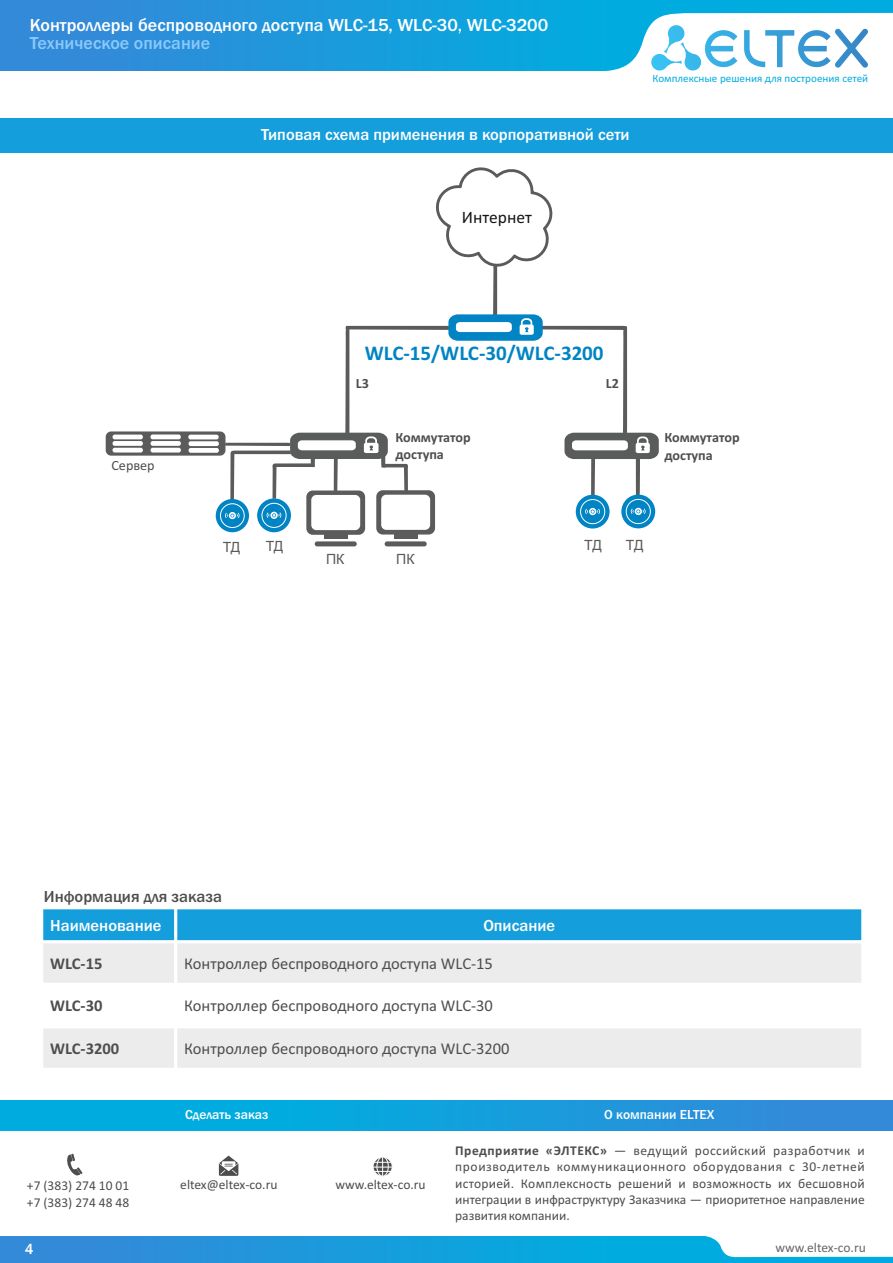
<style>
.page{position:relative;width:893px;height:1263px;background:#fff}
.page>*{position:absolute;margin:0;border:0;box-sizing:border-box;transform-origin:0 0}
.t1{font:700 21px "Calibri";color:#0084c4}
.t2{font:500 18px "Franklin Gothic";color:#fff}
.t3{font:500 18px "Franklin Gothic";color:#8ac9fc}
.t4{font:17.55px "Calibri";color:#151616}
.t5{font:16.5px "Calibri";color:#4e4e4d}
.t6{font:500 16.5px "Franklin Gothic";color:#fff}
.t7{font:700 16.5px "Calibri";color:#4e4e4d}
.t8{font:500 16.5px "Franklin Gothic";color:#4e4e4d}
.t9{font:500 15px "Franklin Gothic";color:#fff}
.t10{font:700 14.1px/17.2px "Calibri";color:#4e4e4d}
.t11{font:14.1px "Arial";letter-spacing:-.035em;color:#5b5b5b}
.t12{font:14.1px "Calibri";color:#4e4e4d}
.t13{font:13.5px/16.5px "Calibri";color:#4d4d4d}
.t14{font:500 13.5px "Franklin Gothic";color:#fff}
.t15{font:13.5px "Calibri";color:#666}
.t16{font:11.1px "Calibri";color:#00acdf}
.s1{font-weight:700}
</style>
<div class="page">
<div style="left:0;top:0;width:893px;height:71px;background:linear-gradient(to right,#3489d9,#00b4e0)"></div>
<svg style="left:589px;top:13px;width:304px;height:58px"></svg>
<div style="left:0;top:1100px;width:893px;height:30px;background:linear-gradient(to right,#00b4e0,#3489d9)"></div>
<svg style="left:219px;top:1155px;width:19px;height:21px"></svg>
<div style="left:373px;top:1156px;width:20px;height:21px;background:#fafafa;border:1px solid #fff;border-radius:50%"></div>
<div style="left:376px;top:1156px;width:13px;height:20px;background:#fefefe;border:1px solid #fff;border-radius:50%"></div>
<svg style="left:373px;top:1157px;width:19px;height:19px"></svg>
<div style="left:0;top:1236px;width:893px;height:27px;background:linear-gradient(to right,#3489d9,#00b4e0)"></div>
<svg style="left:703px;top:1236px;width:190px;height:21px"></svg>
<svg style="left:67px;top:1154px;width:16px;height:22px"></svg>
<div style="left:42px;top:908px;width:134px;height:34px;background:#159edc"></div>
<div style="left:176px;top:908px;width:687px;height:34px;background:#159edc"></div>
<div style="left:42px;top:942px;width:134px;height:42px;background:#ececec"></div>
<div style="left:176px;top:942px;width:687px;height:42px;background:#ececec"></div>
<div style="left:42px;top:1027px;width:134px;height:42px;background:#ececec"></div>
<div style="left:176px;top:1027px;width:687px;height:42px;background:#ececec"></div>
<hr style="left:40px;top:906px;width:3px;height:165px;background:#fff">
<hr style="left:174px;top:906px;width:3px;height:165px;background:#fff">
<hr style="left:861px;top:906px;width:3px;height:165px;background:#fff">
<hr style="left:40px;top:1068px;width:824px;height:3px;background:#fff">
<hr style="left:40px;top:1025px;width:824px;height:3px;background:#fff">
<hr style="left:40px;top:983px;width:824px;height:3px;background:#fff">
<hr style="left:40px;top:940px;width:824px;height:3px;background:#fff">
<hr style="left:40px;top:906px;width:824px;height:3px;background:#fff">
<div style="left:0;top:118px;width:893px;height:34px;background:#159edc"></div>
<div style="left:324px;top:534px;width:24px;height:5px;background:#5b5b5b"></div>
<div style="left:315px;top:541px;width:42px;height:5px;background:#5b5b5b;border-radius:3px"></div>
<div style="left:394px;top:534px;width:24px;height:5px;background:#5b5b5b"></div>
<div style="left:385px;top:541px;width:42px;height:5px;background:#5b5b5b;border-radius:3px"></div>
<svg style="left:106px;top:167px;width:553px;height:368px"></svg>
<h2 class="t2" style="left:30px;top:19px;width:520px">Контроллеры беспроводного доступа WLC-15, WLC-30, WLC-3200</h2>
<h2 class="t3" style="left:30px;top:36px;width:182px">Техническое описание</h2>
<h2 class="t2" style="left:261px;top:123px;width:372px"><sub>Т</sub>Функциональные возможности (продолжение)</h2>
<p class="t6" style="left:268px;top:128px;width:363px">иповая схема применения в корпоративной сети</p>
<p class="t16" style="left:652px;top:73px;width:217px">Комплексные решения для построения сетей</p>
<p class="t4" style="left:462px;top:210px;width:71px">Интернет</p>
<p class="t12" style="left:111px;top:459px;width:45px">Сервер</p>
<h1 class="t1" style="left:365px;top:344px;width:240px">WLC-15/WLC-30/WLC-3200</h1>
<p class="t10" style="left:356px;top:375px;width:15px">L3</p>
<p class="t10" style="left:606px;top:375px;width:15px">L2</p>
<p class="t10" style="left:395px;top:430px;width:77px">Коммутатор доступа</p>
<p class="t10" style="left:664px;top:430px;width:77px">Коммутатор доступа</p>
<p class="t11" style="left:223px;top:541px;width:19px">ТД</p>
<p class="t11" style="left:266px;top:541px;width:19px">ТД</p>
<p class="t11" style="left:584px;top:540px;width:19px">ТД</p>
<p class="t11" style="left:626px;top:540px;width:19px">ТД</p>
<p class="t11" style="left:326px;top:554px;width:20px">ПК</p>
<p class="t11" style="left:396px;top:554px;width:20px">ПК</p>
<p class="t8" style="left:44px;top:891px;width:180px">Информация для заказа</p>
<p class="t6" style="left:50px;top:919px;width:113px">Наименование</p>
<p class="t6" style="left:483px;top:919px;width:73px">Описание</p>
<p class="t7" style="left:50px;top:956px;width:54px">WLC-15</p>
<p class="t5" style="left:184px;top:956px;width:310px">Контроллер беспроводного доступа WLC-15</p>
<p class="t7" style="left:50px;top:999px;width:54px">WLC-30</p>
<p class="t5" style="left:184px;top:999px;width:310px">Контроллер беспроводного доступа WLC-30</p>
<p class="t7" style="left:50px;top:1041px;width:70px">WLC-3200</p>
<p class="t5" style="left:184px;top:1041px;width:327px">Контроллер беспроводного доступа WLC-3200</p>
<p class="t14" style="left:185px;top:1109px;width:85px">Сделать заказ</p>
<p class="t13" style="left:27px;top:1179px;width:104px">+7 (383) 274 10 01 +7 (383) 274 48 48</p>
<p class="t13" style="left:180px;top:1177px;width:99px">eltex@eltex-co.ru</p>
<p class="t13" style="left:335px;top:1177px;width:92px">www.eltex-co.ru</p>
<p class="t9" style="left:25px;top:1243px;width:10px">4</p>
<p class="t14" style="left:604px;top:1110px;width:112px">О компании ELTEX</p>
<p class="t13" style="left:455px;top:1143px;width:411px;text-align:justify"><span class="s1">Предприятие «ЭЛТЕКС»</span> — ведущий российский разработчик и производитель коммуникационного оборудования с 30-летней историей. Комплексность решений и возможность их бесшовной интеграции в инфраструктуру Заказчика — приоритетное направление развития компании.</p>
<p class="t15" style="left:776px;top:1242px;width:92px">www.eltex-co.ru</p>
</div>
